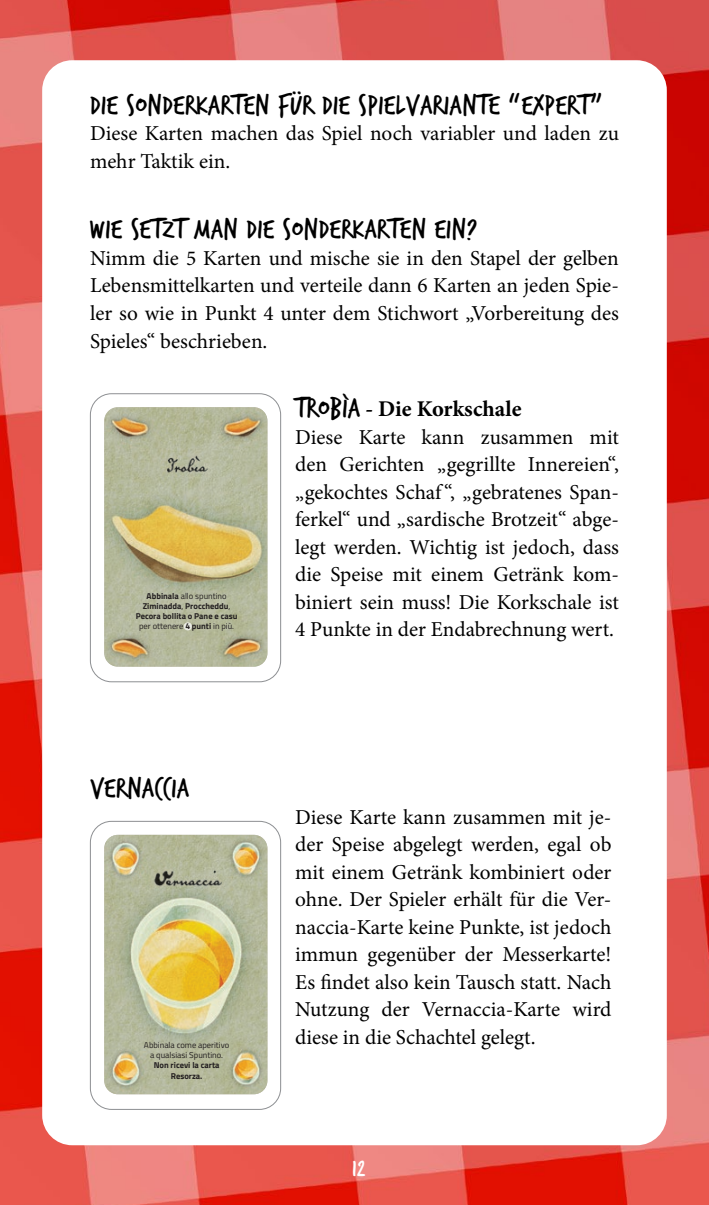
<style>
.page{position:relative;width:709px;height:1205px;background:#fff}
.page>*{position:absolute;margin:0;border:0;box-sizing:border-box;transform-origin:0 0}
.t1{font:30px "Trash Hand";letter-spacing:.02em;color:#000}
.t2{font:25px "Trash Hand";color:#fff}
.t3{font:700 22.5px "Minion Pro";color:#000}
.t4{font:21.25px/27.5px "Minion Pro";color:#000;text-align:justify}
.t5{font:700 8.5px/10.2px "Titillium Web";color:#231f20;text-align:center}
.t6{font:8.5px/10.2px "Titillium Web";color:#231f20;text-align:center}
.s1{font-family:"Trash Hand";font-weight:400;font-size:30px}
.s2{font-weight:400}
</style>
<div class="page">
<img style="left:0;top:0;width:709px;height:1205px">
<div style="left:42px;top:60px;width:624px;height:1085px;background:#fff;border-radius:30px"></div>
<svg style="left:90px;top:395px;width:191px;height:287px"></svg>
<img style="left:104px;top:407px;width:163px;height:259px">
<div style="left:184px;top:622px;width:8px;height:8px;background:#ebece5;border-radius:50%"></div>
<div style="left:90px;top:393px;width:191px;height:289px;border:1px solid #8d8f92;border-radius:21px"></div>
<svg style="left:90px;top:821px;width:191px;height:288px"></svg>
<img style="left:104px;top:835px;width:163px;height:259px">
<div style="left:90px;top:821px;width:191px;height:288px;border:1px solid #8d8f92;border-radius:21px"></div>
<p class="t1" style="left:90px;top:90px;width:514px">DIE SONDERKARTEN FÜR DIE SPIELVARIANTE “EXPERT”</p>
<p class="t4" style="left:90px;top:120px;width:530px">Diese Karten machen das Spiel noch variabler und laden zu mehr Taktik ein.</p>
<p class="t1" style="left:90px;top:214px;width:389px">WIE SETZT MAN DIE SONDERKARTEN EIN?</p>
<p class="t4" style="left:90px;top:244px;width:530px">Nimm die 5 Karten und mische sie in den Stapel der gelben Lebensmittelkarten und verteile dann 6 Karten an jeden Spie&shy;ler so wie in Punkt 4 unter dem Stichwort „Vorbereitung des Spieles“ beschrieben.</p>
<p class="t3" style="left:295px;top:393px;width:228px"><span class="s1">TROBÌA</span> - Die Korkschale</p>
<p class="t4" style="left:295px;top:423px;width:325px">Diese Karte kann zusammen mit den Gerichten „gegrillte Innereien“, „gekochtes Schaf “, „gebratenes Span&shy;ferkel“ und „sardische Brotzeit“ abge&shy;legt werden. Wichtig ist jedoch, dass die Speise mit einem Getränk kom&shy;biniert sein muss! Die Korkschale ist 4 Punkte in der Endabrechnung wert.</p>
<p class="t5" style="left:136px;top:590px;width:103px">Abbinala <span class="s2">allo spuntino<br></span>Ziminadda<span class="s2">,</span> Proccheddu<span class="s2">,<br></span>Pecora bollita o Pane e casu <span class="s2">per ottenere</span> 4 punti <span class="s2">in più.</span></p>
<p class="t1" style="left:90px;top:773px;width:100px">VERNACCIA</p>
<p class="t6" style="left:144px;top:1039px;width:87px">Abbinala come aperitivo a qualsiasi Spuntino.</p>
<p class="t5" style="left:154px;top:1060px;width:67px">Non ricevi la carta<br>Resorza.</p>
<p class="t4" style="left:295px;top:803px;width:318px">Diese Karte kann zusammen mit je&shy;der Speise abgelegt werden, egal ob mit einem Getränk kombiniert oder ohne. Der Spieler erhält für die Ver&shy;naccia-Karte keine Punkte, ist jedoch immun gegenüber der Messerkarte!<br>Es findet also kein Tausch statt. Nach Nutzung der Vernaccia-Karte wird diese in die Schachtel gelegt.</p>
<p class="t2" style="left:352px;top:1156px;width:15px">12</p>
</div>
